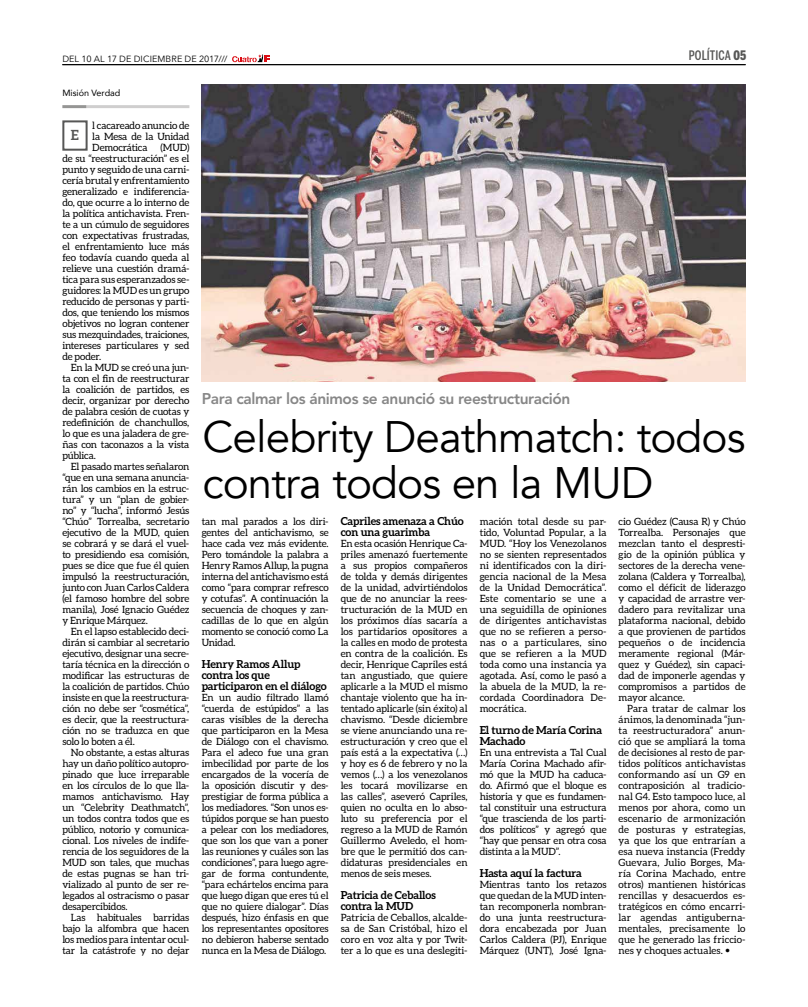
<style>
.page{position:relative;width:808px;height:1007px;background:#fff}
.page>*{position:absolute;margin:0;border:0;box-sizing:border-box;transform-origin:0 0}
.t1{font:44px/46px "Avenir";letter-spacing:-.02em;color:#000}
.t2{font:800 15.5px "Avenir LT Std";letter-spacing:-.025em;color:#878787}
.t3{font:700 14px "Aleo";color:#575756}
.t4{font:500 13px "Benton Sans Comp";color:#575756}
.t5{font:700 11px/11px "Aleo";letter-spacing:-.01em;color:#000}
.t6{font:10px/11px "Aleo";letter-spacing:-.01em;color:#000;text-align:justify}
.t7{font:9px "Avenir Next";letter-spacing:.01em;color:#000}
.t8{font:9px "Avenir";color:#000}
.s1{font-weight:900}
.s2{font-family:"Avenir Next Condensed";font-weight:700}
</style>
<div class="page">
<hr style="left:62px;top:64px;width:684px;height:1px;background:#000">
<svg style="left:232px;top:54px;width:38px;height:8px"></svg>
<img style="left:201px;top:85px;width:545px;height:297px">
<div style="left:62px;top:120px;width:26px;height:31px;border:2px solid #575756"></div>
<hr style="left:86px;top:105px;width:103px;height:3px;background:#b3b2b2">
<hr style="left:62px;top:105px;width:24px;height:3px;background:#575756">
<p class="t7" style="left:62px;top:51px;width:167px">DEL 10 AL 17 DE DICIEMBRE DE 2017///</p>
<h3 class="t4" style="left:689px;top:48px;width:59px">POLÍTICA <span class="s1">05</span></h3>
<p class="t8" style="left:62px;top:85px;width:60px">Misión Verdad</p>
<p class="t6" style="left:92px;top:119px;width:99px">l cacareado anuncio de la Mesa de la Unidad Democrática</p>
<h3 class="t3" style="left:71px;top:127px;width:10px">E</h3>
<p class="t6" style="left:62px;top:141px;width:129px;text-indent:98px">(MUD) de su “reestructuración” es el punto y seguido de una carni&shy;cería brutal y enfrentamiento generalizado e indiferencia&shy;do, que ocurre a lo interno de la política antichavista. Fren&shy;te a un cúmulo de seguidores con expectativas frustradas, el enfrentamiento luce más feo todavía cuando queda al relieve una cuestión dramá&shy;tica para sus esperanzados se&shy;guidores: la MUD es un grupo reducido de personas y parti&shy;dos, que teniendo los mismos objetivos no logran contener sus mezquindades, traiciones, intereses particulares y sed de poder.</p>
<p class="t6" style="left:62px;top:361px;width:129px;text-indent:9px">En la MUD se creó una jun&shy;ta con el fin de reestructurar la coalición de partidos, es decir, organizar por derecho de palabra cesión de cuotas y redefinición de chanchullos, lo que es una jaladera de gre&shy;ñas con taconazos a la vista pública.</p>
<p class="t6" style="left:62px;top:460px;width:129px;text-indent:8px">El pasado martes señalaron “que en una semana anuncia&shy;rán los cambios en la estruc&shy;tura” y un “plan de gobier&shy;no” y “lucha”, informó Jesús “Chúo” Torrealba, secretario ejecutivo de la MUD, quien se cobrará y se dará el vuel&shy;to presidiendo esa comisión, pues se dice que fue él quien impulsó la reestructuración, junto con Juan Carlos Caldera (el famoso hombre del sobre manila), José Ignacio Guédez y Enrique Márquez.</p>
<p class="t6" style="left:62px;top:625px;width:129px;text-indent:9px">En el lapso establecido deci&shy;dirán si cambiar al secretario ejecutivo, designar una secre&shy;taría técnica en la dirección o modificar las estructuras de la coalición de partidos. Chúo insiste en que la reestructura&shy;ción no debe ser “cosmética”, es decir, que la reestructura&shy;ción no se traduzca en que solo lo boten a él.</p>
<p class="t6" style="left:62px;top:746px;width:129px;text-indent:8px">No obstante, a estas alturas hay un daño político autopro&shy;pinado que luce irreparable en los círculos de lo que lla&shy;mamos antichavismo. Hay un “Celebrity Deathmatch”, un todos contra todos que es público, notorio y comunica&shy;cional. Los niveles de indife&shy;rencia de los seguidores de la MUD son tales, que muchas de estas pugnas se han tri&shy;vializado al punto de ser re&shy;legados al ostracismo o pasar desapercibidos.</p>
<p class="t6" style="left:62px;top:911px;width:129px;text-indent:8px">Las habituales barridas bajo la alfombra que hacen los medios para intentar ocul&shy;tar la catástrofe y no dejar</p>
<h2 class="t2" style="left:202px;top:389px;width:370px">Para calmar los ánimos se anunció su reestructuración</h2>
<h1 class="t1" style="left:202px;top:415px;width:545px">Celebrity Deathmatch: todos contra todos en la MUD</h1>
<p class="t6" style="left:202px;top:515px;width:128px">tan mal parados a los diri&shy;gentes del antichavismo, se hace cada vez más evidente.<br>Pero tomándole la palabra a Henry Ramos Allup, la pugna interna del antichavismo está como “para comprar refresco y cotufas”. A continuación la secuencia de choques y zan&shy;cadillas de lo que en algún momento se conoció como La Unidad.</p>
<p class="t5" style="left:202px;top:658px;width:127px">Henry Ramos Allup contra los que participaron en el diálogo</p>
<p class="t6" style="left:202px;top:691px;width:128px">En un audio filtrado llamó “cuerda de estúpidos” a las caras visibles de la derecha que participaron en la Mesa de Diálogo con el chavismo.<br>Para el adeco fue una gran imbecilidad por parte de los encargados de la vocería de la oposición discutir y des&shy;prestigiar de forma pública a los mediadores. “Son unos es&shy;túpidos porque se han puesto a pelear con los mediadores, que son los que van a poner las reuniones y cuáles son las condiciones”, para luego agre&shy;gar de forma contundente, “para echártelos encima para que luego digan que eres tú el que no quiere dialogar”. Días después, hizo énfasis en que los representantes opositores no debieron haberse sentado nunca en la Mesa de Diálogo.</p>
<p class="t5" style="left:341px;top:515px;width:125px">Capriles amenaza a Chúo con una guarimba</p>
<p class="t6" style="left:341px;top:537px;width:128px">En esta ocasión Henrique Ca&shy;priles amenazó fuertemente a sus propios compañeros de tolda y demás dirigentes de la unidad, advirtiéndolos que de no anunciar la rees&shy;tructuración de la MUD en los próximos días sacaría a los partidarios opositores a la calles en modo de protesta en contra de la coalición. Es decir, Henrique Capriles está tan angustiado, que quiere aplicarle a la MUD el mismo chantaje violento que ha in&shy;tentado aplicarle (sin éxito) al chavismo. “Desde diciembre se viene anunciando una re&shy;estructuración y creo que el país está a la expectativa (…) y hoy es 6 de febrero y no la vemos (…) a los venezolanos les tocará movilizarse en las calles”, aseveró Capriles, quien no oculta en lo abso&shy;luto su preferencia por el regreso a la MUD de Ramón Guillermo Aveledo, el hom&shy;bre que le permitió dos can&shy;didaturas presidenciales en menos de seis meses.</p>
<p class="t5" style="left:341px;top:889px;width:97px">Patricia de Ceballos contra la MUD</p>
<p class="t6" style="left:341px;top:911px;width:128px">Patricia de Ceballos, alcalde&shy;sa de San Cristóbal, hizo el coro en voz alta y por Twit&shy;ter a lo que es una deslegiti-</p>
<p class="t6" style="left:480px;top:515px;width:128px">mación total desde su par&shy;tido, Voluntad Popular, a la MUD. “Hoy los Venezolanos no se sienten representados ni identificados con la diri&shy;gencia nacional de la Mesa de la Unidad Democrática”.<br>Este comentario se une a una seguidilla de opiniones de dirigentes antichavistas que no se refieren a perso&shy;nas o a particulares, sino que se refieren a la MUD toda como una instancia ya agotada. Así, como le pasó a la abuela de la MUD, la re&shy;cordada Coordinadora De&shy;mocrática.</p>
<p class="t5" style="left:480px;top:724px;width:124px">El turno de María Corina<br>Machado</p>
<p class="t6" style="left:480px;top:746px;width:128px">En una entrevista a Tal Cual María Corina Machado afir&shy;mó que la MUD ha caduca&shy;do. Afirmó que el bloque es historia y que es fundamen&shy;tal constituir una estructura “que trascienda de los parti&shy;dos políticos” y agregó que “hay que pensar en otra cosa distinta a la MUD”.</p>
<p class="t5" style="left:480px;top:867px;width:104px">Hasta aquí la factura</p>
<p class="t6" style="left:480px;top:878px;width:128px">Mientras tanto los retazos que quedan de la MUD inten&shy;tan recomponerla nombran&shy;do una junta reestructura&shy;dora encabezada por Juan Carlos Caldera (PJ), Enrique Márquez (UNT), José Igna-</p>
<p class="t6" style="left:619px;top:515px;width:128px">cio Guédez (Causa R) y Chúo Torrealba. Personajes que mezclan tanto el despresti&shy;gio de la opinión pública y sectores de la derecha vene&shy;zolana (Caldera y Torrealba), como el déficit de liderazgo y capacidad de arrastre ver&shy;dadero para revitalizar una plataforma nacional, debido a que provienen de partidos pequeños o de incidencia meramente regional (Már&shy;quez y Guédez), sin capaci&shy;dad de imponerle agendas y compromisos a partidos de mayor alcance.</p>
<p class="t6" style="left:619px;top:702px;width:128px;text-indent:8px">Para tratar de calmar los ánimos, la denominada “jun&shy;ta reestructuradora” anun&shy;ció que se ampliará la toma de decisiones al resto de par&shy;tidos políticos antichavistas conformando así un G9 en contraposición al tradicio&shy;nal G4. Esto tampoco luce, al menos por ahora, como un escenario de armonización de posturas y estrategias, ya que los que entrarían a esa nueva instancia (Freddy Guevara, Julio Borges, Ma&shy;ría Corina Machado, entre otros) mantienen históricas rencillas y desacuerdos es&shy;tratégicos en cómo encarri&shy;lar agendas antiguberna&shy;mentales, precisamente lo que he generado las friccio&shy;nes y choques actuales. <span class="s2">•</span></p>
</div>
